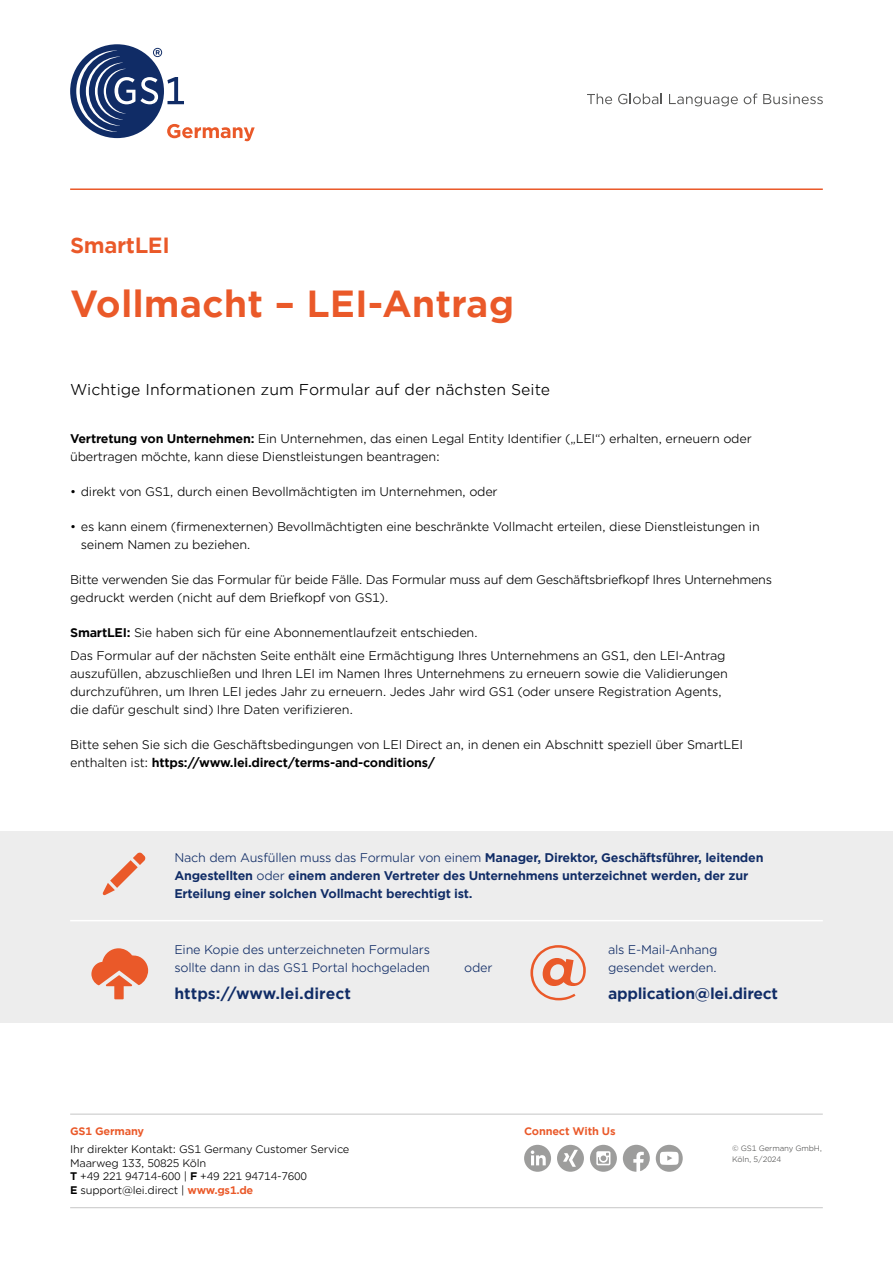
<style>
.page{position:relative;width:893px;height:1263px;background:#fff}
.page>*{position:absolute;margin:0;border:0;box-sizing:border-box;transform-origin:0 0}
.t1{font:700 36px "Gotham Office";color:#ea5929}
.t2{font:700 21px "Gotham Office";letter-spacing:-.02em;color:#ea5929}
.t3{font:15px "Gotham Office";color:#000}
.t4{font:700 15px "Gotham Office";color:#102c66}
.t5{font:700 15px "Gotham Office";letter-spacing:-.02em;color:#102c66}
.t6{font:12px/18px "Gotham Office";letter-spacing:-.02em;color:#000}
.t7{font:700 12px/18px "Gotham Office";letter-spacing:-.02em;color:#102c66}
.t8{font:12px/18px "Gotham Office";letter-spacing:-.02em;color:#102c66}
.t9{font:10.5px/13.5px "Gotham Office";letter-spacing:-.02em;color:#000}
.t10{font:700 10.5px "Gotham Office";letter-spacing:-.02em;color:#ea5929}
.t11{font:7.5px/10.5px "Gotham Office";letter-spacing:-.02em;color:#575756}
.s1{font-weight:700}
.s2{font-weight:400}
.s3{font-weight:700;color:#ea5929}
</style>
<div class="page">
<div style="left:0;top:831px;width:893px;height:192px;background:#ededed"></div>
<div style="left:70px;top:44px;width:94px;height:94px;background:#102c66;border-radius:50%"></div>
<svg style="left:76px;top:48px;width:179px;height:93px"></svg>
<svg style="left:587px;top:94px;width:25px;height:10px"></svg>
<svg style="left:618px;top:94px;width:44px;height:10px"></svg>
<svg style="left:669px;top:94px;width:69px;height:12px"></svg>
<svg style="left:744px;top:93px;width:13px;height:11px"></svg>
<svg style="left:763px;top:94px;width:60px;height:10px"></svg>
<hr style="left:70px;top:188px;width:753px;height:2px;background:#ea5929">
<hr style="left:70px;top:1207px;width:753px;height:1px;background:#c6c6c6">
<hr style="left:70px;top:1114px;width:753px;height:1px;background:#c6c6c6">
<div style="left:557px;top:1145px;width:27px;height:27px;background:#9d9d9c;border-radius:50%"></div>
<svg style="left:563px;top:1150px;width:15px;height:17px"></svg>
<svg style="left:623px;top:1145px;width:27px;height:27px"></svg>
<svg style="left:590px;top:1145px;width:27px;height:27px"></svg>
<svg style="left:524px;top:1145px;width:27px;height:27px"></svg>
<svg style="left:656px;top:1145px;width:27px;height:27px"></svg>
<svg style="left:91px;top:948px;width:57px;height:51px"></svg>
<svg style="left:103px;top:852px;width:43px;height:43px"></svg>
<svg style="left:530px;top:945px;width:56px;height:55px"></svg>
<hr style="left:70px;top:920px;width:753px;height:1px;background:#fff">
<h2 class="t2" style="left:70px;top:231px;width:101px">SmartLEI</h2>
<h1 class="t1" style="left:70px;top:279px;width:446px">Vollmacht – LEI-Antrag</h1>
<p class="t3" style="left:70px;top:379px;width:482px">Wichtige Informationen zum Formular auf der nächsten Seite</p>
<p class="t6" style="left:70px;top:430px;width:683px"><span class="s1">Vertretung von Unternehmen:</span> Ein Unternehmen, das einen Legal Entity Identifier („LEI“) erhalten, erneuern oder übertragen möchte, kann diese Dienstleistungen beantragen:</p>
<p class="t6" style="left:70px;top:483px;width:429px">• direkt von GS1, durch einen Bevollmächtigten im Unternehmen, oder</p>
<p class="t6" style="left:81px;top:518px;width:680px;text-indent:-11px">• es kann einem (firmenexternen) Bevollmächtigten eine beschränkte Vollmacht erteilen, diese Dienstleistungen in seinem Namen zu beziehen.</p>
<p class="t6" style="left:70px;top:571px;width:703px">Bitte verwenden Sie das Formular für beide Fälle. Das Formular muss auf dem Geschäftsbriefkopf Ihres Unternehmens gedruckt werden (nicht auf dem Briefkopf von GS1).</p>
<p class="t6" style="left:70px;top:622px;width:657px;line-height:22.2px"><span class="s1">SmartLEI:</span> Sie haben sich für eine Abonnementlaufzeit entschieden.<br>Das Formular auf der nächsten Seite enthält eine Ermächtigung Ihres Unternehmens an GS1, den LEI-Antrag</p>
<p class="t6" style="left:70px;top:664px;width:659px">auszufüllen, abzuschließen und Ihren LEI im Namen Ihres Unternehmens zu erneuern sowie die Validierungen durchzuführen, um Ihren LEI jedes Jahr zu erneuern. Jedes Jahr wird GS1 (oder unsere Registration Agents, die dafür geschult sind) Ihre Daten verifizieren.</p>
<p class="t6" style="left:70px;top:735px;width:674px">Bitte sehen Sie sich die Geschäftsbedingungen von LEI Direct an, in denen ein Abschnitt speziell über SmartLEI enthalten ist: <span class="s1">https://www.lei.direct/terms-and-conditions/</span></p>
<p class="t7" style="left:174px;top:849px;width:591px"><span class="s2">Nach dem Ausfüllen muss das Formular von einem</span> Manager, Direktor, Geschäftsführer, leitenden<br>Angestellten <span class="s2">oder</span> einem anderen Vertreter des Unternehmens unterzeichnet werden, der zur<br>Erteilung einer solchen Vollmacht berechtigt ist.</p>
<p class="t8" style="left:174px;top:940px;width:257px">Eine Kopie des unterzeichneten Formulars sollte dann in das GS1 Portal hochgeladen</p>
<p class="t8" style="left:608px;top:940px;width:111px">als E-Mail-Anhang gesendet werden.</p>
<p class="t4" style="left:174px;top:983px;width:178px">https://www.lei.direct</p>
<p class="t5" style="left:608px;top:983px;width:172px">application@lei.direct</p>
<p class="t8" style="left:464px;top:958px;width:30px">oder</p>
<p class="t10" style="left:70px;top:1124px;width:75px">GS1 Germany</p>
<p class="t10" style="left:524px;top:1124px;width:93px">Connect With Us</p>
<p class="t9" style="left:70px;top:1142px;width:281px">Ihr direkter Kontakt: GS1 Germany Customer Service Maarweg 133, 50825 Köln<br><span class="s1">T</span> +49 221 94714-600 | <span class="s1">F</span> +49 221 94714-7600<br><span class="s1">E</span> support@lei.direct | <span class="s3">www.gs1.de</span></p>
<p class="t11" style="left:732px;top:1143px;width:91px">© GS1 Germany GmbH,<br>Köln, 5/2024</p>
</div>
